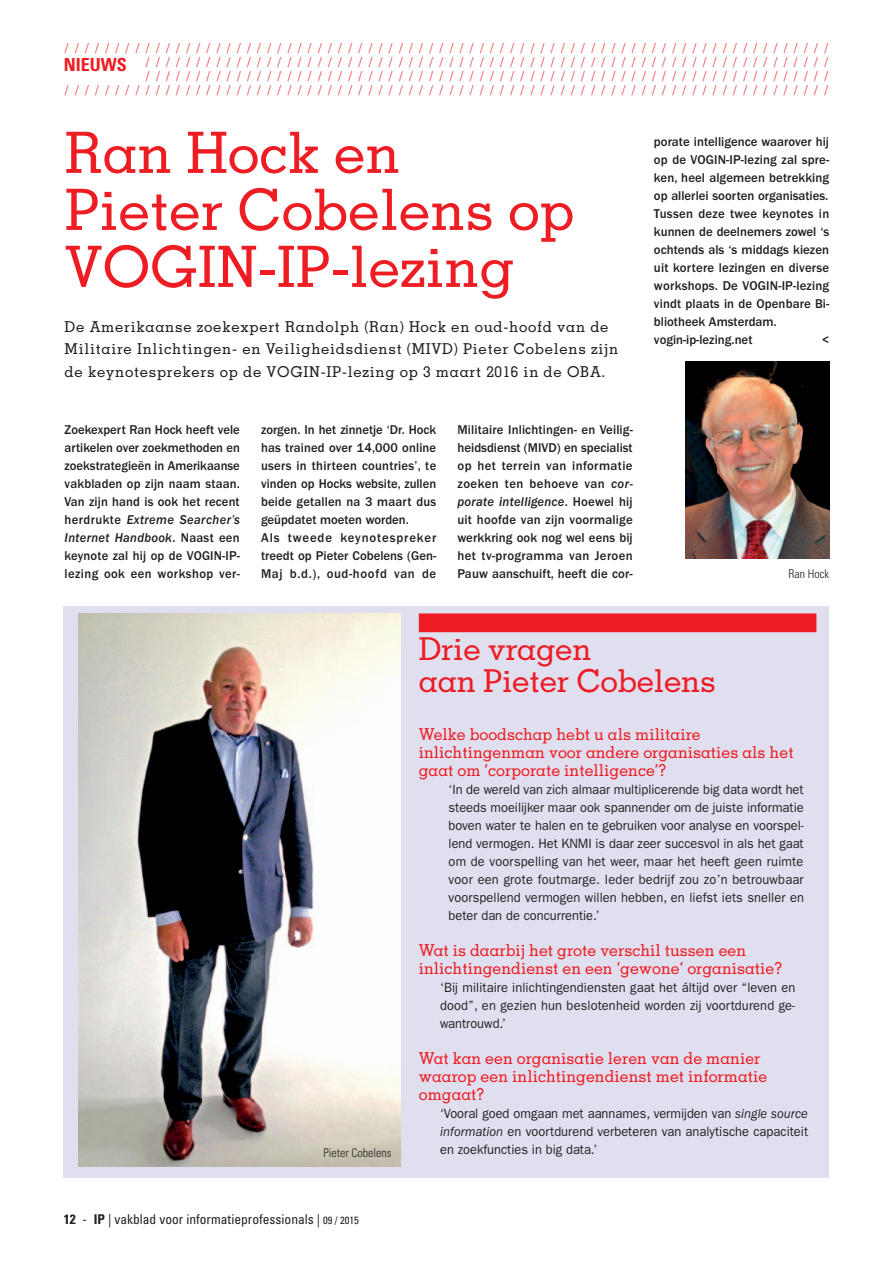
<style>
.page{position:relative;width:893px;height:1263px;background:#fff}
.page>*{position:absolute;margin:0;border:0;box-sizing:border-box;transform-origin:0 0}
.t1{font:500 57px/57px "Memphis";color:#ee1d23}
.t2{font:500 31.5px/31.5px "Memphis";letter-spacing:-.01em;color:#ee1c25}
.t3{font:700 condensed 18px "Univers";color:#ee1d23}
.t4{font:500 16.5px/18px "Memphis";color:#ee1d23}
.t5{font:500 15px/22.5px "Memphis";letter-spacing:.045em;color:#231f20}
.t6{font:13.5px/18px "Franklin Gothic";letter-spacing:.005em;color:#231f20;text-align:justify;scale:.95 1}
.t7{font:300 13.5px/14.1px "Memphis";color:#ee1d23;text-align:right}
.t8{font:condensed 13.5px "Univers";color:#231f20}
.t9{font:500 13.2px/18px "Franklin Gothic";letter-spacing:.01em;color:#231f20;text-align:justify}
.t10{font:500 13.2px/18px "Franklin Gothic";letter-spacing:.01em;color:#231f20;text-align:justify;scale:.96 1}
.t11{font:300 condensed 12px "Univers";color:#231f20}
.s1{font-style:italic}
.s2{font-weight:700}
.s3{font-size:10.5px}
</style>
<div class="page">
<div style="left:64px;top:606px;width:765px;height:572px;background:#e0dfef"></div>
<div style="left:419px;top:613px;width:397px;height:19px;background:#ee1d23"></div>
<img style="left:685px;top:362px;width:144px;height:196px">
<img style="left:78px;top:614px;width:323px;height:552px">
<p class="t7" style="left:65px;top:41px;width:765px">/ / / / / / / / / / / / / / / / / / / / / / / / / / / / / / / / / / / / / / / / / / / / / / / / / / / / / / / / / / / / / / / / / / / / / / / / / / / / / / / / / / / / / / / / / / / / / / / / / / / / / / / / / / / / / / / / / / / / / / / / / / / / / / / / / / / / / / / / / / / / / / / /<br>/ / / / / / / / / / / / / / / / / / / / / / / / / / / / / / / / / / / / / / / / / / / / / / / / / / / / / / / / / / / / / / / / / / / /<br>/ / / / / / / / / / / / / / / / / / / / / / / / / / / / / / / / / / / / / / / / / / / / / / / / / / / / / / / / / / / / / / / / / / / / / / / / / / / /</p>
<h3 class="t3" style="left:64px;top:53px;width:65px">NIEUWS</h3>
<h1 class="t1" style="left:65px;top:124px;width:511px">Ran Hock en<br>Pieter Cobelens op<br>VOGIN-IP-lezing</h1>
<p class="t5" style="left:65px;top:315px;width:555px">De Amerikaanse zoekexpert Randolph (Ran) Hock en oud-hoofd van de<br>Militaire Inlichtingen- en Veiligheidsdienst (MIVD) Pieter Cobelens zijn de keynotesprekers op de VOGIN-IP-lezing op 3 maart 2016 in de OBA.</p>
<p class="t10" style="left:65px;top:420px;width:184px">Zoekexpert Ran Hock heeft vele artikelen over zoekmethoden en zoekstrategieën in Amerikaanse vakbladen op zijn naam staan.<br>Van zijn hand is ook het recent herdrukte <span class="s1">Extreme Searcher’s Internet Handbook</span>. Naast een keynote zal hij op de VOGIN-IP&shy;lezing ook een workshop ver-</p>
<p class="t10" style="left:261px;top:420px;width:184px;text-align:left">zorgen. In het zinnetje ‘Dr. Hock has trained over 14,000 online users in thirteen countries’, te vinden op Hocks website, zullen beide getallen na 3 maart dus geüpdatet moeten worden.<br>Als tweede keynotespreker treedt op Pieter Cobelens (Gen-<br>Maj b.d.), oud-hoofd van de</p>
<p class="t9" style="left:457px;top:420px;width:177px">Militaire Inlichtingen- en Veilig&shy;heidsdienst (MIVD) en specialist op het terrein van informatie zoeken ten behoeve van <span class="s1">cor&shy;porate intelligence</span>. Hoewel hij uit hoofde van zijn voormalige werkkring ook nog wel eens bij het tv-programma van Jeroen Pauw aanschuift, heeft die cor-</p>
<p class="t9" style="left:654px;top:132px;width:177px;text-align:left">porate intelligence waarover hij op de VOGIN-IP-lezing zal spre&shy;ken, heel algemeen betrekking op allerlei soorten organisaties.<br>Tussen deze twee keynotes in kunnen de deelnemers zowel ‘s ochtends als ‘s middags kiezen uit kortere lezingen en diverse workshops. De VOGIN-IP-lezing vindt plaats in de Openbare Bi&shy;bliotheek Amsterdam. vogin-ip-lezing.net</p>
<p class="t9" style="left:822px;top:330px;width:9px">&lt;</p>
<p class="t11" style="left:788px;top:566px;width:42px">Ran Hock</p>
<p class="t11" style="left:323px;top:1146px;width:69px">Pieter Cobelens</p>
<p class="t8" style="left:64px;top:1210px;width:296px"><span class="s2">12</span> - <span class="s2">IP</span> | vakblad voor informatieprofessionals | <span class="s3">09 / 2015</span></p>
<h2 class="t2" style="left:419px;top:633px;width:299px">Drie vragen<br>aan Pieter Cobelens</h2>
<p class="t4" style="left:419px;top:725px;width:376px">Welke boodschap hebt u als militaire inlichtingenman voor andere organisaties als het gaat om ‘corporate intelligence’?</p>
<p class="t6" style="left:449px;top:780px;width:376px">‘In de wereld van zich almaar multiplicerende big data wordt het steeds moeilijker maar ook spannender om de juiste informatie boven water te halen en te gebruiken voor analyse en voorspel&shy;lend vermogen. Het KNMI is daar zeer succesvol in als het gaat om de voorspelling van het weer, maar het heeft geen ruimte voor een grote foutmarge. Ieder bedrijf zou zo’n betrouwbaar voorspellend vermogen willen hebben, en liefst iets sneller en beter dan de concurrentie.’</p>
<p class="t4" style="left:419px;top:941px;width:365px">Wat is daarbij het grote verschil tussen een inlichtingendienst en een ‘gewone’ organisatie?</p>
<p class="t6" style="left:440px;top:978px;width:376px">‘Bij militaire inlichtingendiensten gaat het áltijd over “leven en dood”, en gezien hun beslotenheid worden zij voortdurend ge&shy;wantrouwd.’</p>
<p class="t4" style="left:419px;top:1049px;width:350px">Wat kan een organisatie leren van de manier waarop een inlichtingendienst met informatie omgaat?</p>
<p class="t6" style="left:440px;top:1104px;width:389px">‘Vooral goed omgaan met aannames, vermijden van <span class="s1">single source information</span> en voortdurend verbeteren van analytische capaciteit en zoekfuncties in big data.’</p>
</div>
